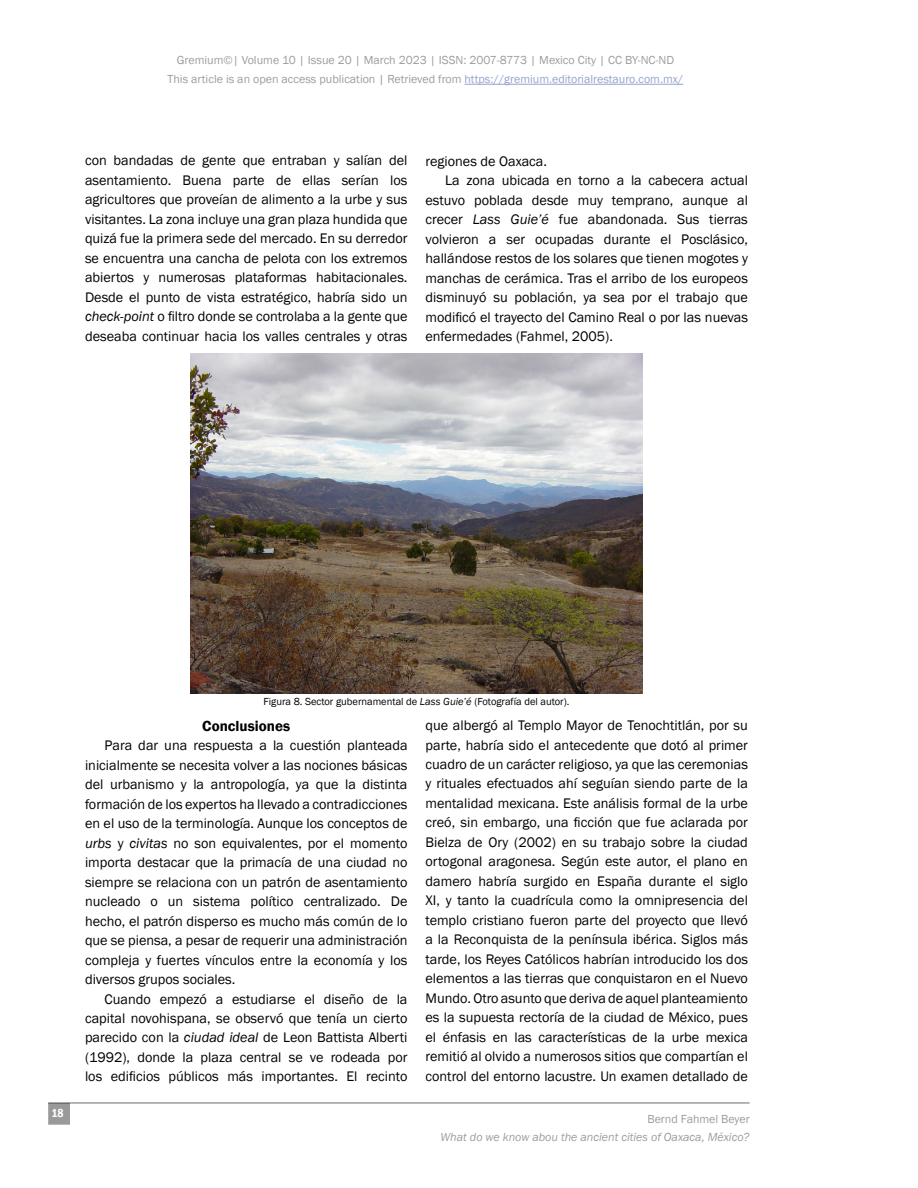
<style>
.page{position:relative;width:918px;height:1188px;background:#fff}
.page>*{position:absolute;margin:0;border:0;box-sizing:border-box;transform-origin:0 0}
.t1{font:600 15px "Franklin Gothic";color:#000}
.t2{font:14.25px/19.5px "Franklin Gothic";color:#000;text-align:justify}
.t3{font:12px/19.5px "Franklin Gothic";color:#9d9d9c;text-align:center}
.t4{font:italic 12px "Franklin Gothic";color:#9d9d9c}
.t5{font:600 condensed 12px "Franklin Gothic";color:#fff}
.t6{font:10.5px "Franklin Gothic";color:#000}
.s1{color:#95a4cd}
.s2{font-style:italic}
</style>
<div class="page">
<hr style="left:465px;top:84px;width:218px;height:1px;background:#95a4cd">
<hr style="left:48px;top:1102px;width:702px;height:2px;background:#9d9d9c">
<div style="left:49px;top:1104px;width:20px;height:20px;background:#9a9a9a"></div>
<img style="left:190px;top:354px;width:453px;height:339px">
<p class="t3" style="left:168px;top:50px;width:517px">Gremium©| Volume 10 | Issue 20 | March 2023 | ISSN: 2007-8773 | Mexico City | CC BY-NC-ND<br>This article is an open access publication | Retrieved from <span class="s1">https://gremium.editorialrestauro.com.mx/</span></p>
<p class="t2" style="left:85px;top:151px;width:324px">con bandadas de gente que entraban y salían del asentamiento. Buena parte de ellas serían los agricultores que proveían de alimento a la urbe y sus visitantes. La zona incluye una gran plaza hundida que quizá fue la primera sede del mercado. En su derredor se encuentra una cancha de pelota con los extremos abiertos y numerosas plataformas habitacionales.<br>Desde el punto de vista estratégico, habría sido un <span class="s2">check-point</span> o filtro donde se controlaba a la gente que deseaba continuar hacia los valles centrales y otras</p>
<p class="t2" style="left:425px;top:152px;width:123px">regiones de Oaxaca.</p>
<p class="t2" style="left:445px;top:171px;width:304px">La zona ubicada en torno a la cabecera actual</p>
<p class="t2" style="left:425px;top:191px;width:324px">estuvo poblada desde muy temprano, aunque al</p>
<p class="t2" style="left:425px;top:210px;width:324px">crecer <span class="s2">Lass Guie’é</span> fue abandonada. Sus tierras</p>
<p class="t2" style="left:425px;top:230px;width:324px">volvieron a ser ocupadas durante el Posclásico,</p>
<p class="t2" style="left:425px;top:249px;width:324px">hallándose restos de los solares que tienen mogotes y</p>
<p class="t2" style="left:425px;top:268px;width:324px">manchas de cerámica. Tras el arribo de los europeos</p>
<p class="t2" style="left:425px;top:288px;width:324px">disminuyó su población, ya sea por el trabajo que</p>
<p class="t2" style="left:425px;top:307px;width:324px">modificó el trayecto del Camino Real o por las nuevas</p>
<p class="t2" style="left:425px;top:327px;width:189px">enfermedades (Fahmel, 2005).</p>
<p class="t5" style="left:51px;top:1105px;width:14px">18</p>
<p class="t6" style="left:263px;top:695px;width:308px">Figura 8. Sector gubernamental de <span class="s2">Lass Guie’é</span> (Fotografía del autor).</p>
<p class="t1" style="left:202px;top:716px;width:89px">Conclusiones</p>
<p class="t2" style="left:85px;top:736px;width:324px;text-indent:20px">Para dar una respuesta a la cuestión planteada inicialmente se necesita volver a las nociones básicas del urbanismo y la antropología, ya que la distinta formación de los expertos ha llevado a contradicciones en el uso de la terminología. Aunque los conceptos de <span class="s2">urbs</span> y <span class="s2">civitas</span> no son equivalentes, por el momento importa destacar que la primacía de una ciudad no siempre se relaciona con un patrón de asentamiento nucleado o un sistema político centralizado. De hecho, el patrón disperso es mucho más común de lo que se piensa, a pesar de requerir una administración compleja y fuertes vínculos entre la economía y los diversos grupos sociales.</p>
<p class="t2" style="left:85px;top:989px;width:324px;text-indent:20px">Cuando empezó a estudiarse el diseño de la capital novohispana, se observó que tenía un cierto parecido con la <span class="s2">ciudad ideal</span> de Leon Battista Alberti (1992), donde la plaza central se ve rodeada por los edificios públicos más importantes. El recinto</p>
<p class="t2" style="left:426px;top:716px;width:324px">que albergó al Templo Mayor de Tenochtitlán, por su parte, habría sido el antecedente que dotó al primer cuadro de un carácter religioso, ya que las ceremonias y rituales efectuados ahí seguían siendo parte de la mentalidad mexicana. Este análisis formal de la urbe creó, sin embargo, una ficción que fue aclarada por Bielza de Ory (2002) en su trabajo sobre la ciudad ortogonal aragonesa. Según este autor, el plano en damero habría surgido en España durante el siglo XI, y tanto la cuadrícula como la omnipresencia del templo cristiano fueron parte del proyecto que llevó a la Reconquista de la península ibérica. Siglos más tarde, los Reyes Católicos habrían introducido los dos elementos a las tierras que conquistaron en el Nuevo Mundo. Otro asunto que deriva de aquel planteamiento es la supuesta rectoría de la ciudad de México, pues el énfasis en las características de la urbe mexica remitió al olvido a numerosos sitios que compartían el control del entorno lacustre. Un examen detallado de</p>
<p class="t3" style="left:647px;top:1110px;width:104px">Bernd Fahmel Beyer</p>
<p class="t4" style="left:441px;top:1130px;width:311px">What do we know abou the ancient cities of Oaxaca, México?</p>
</div>
